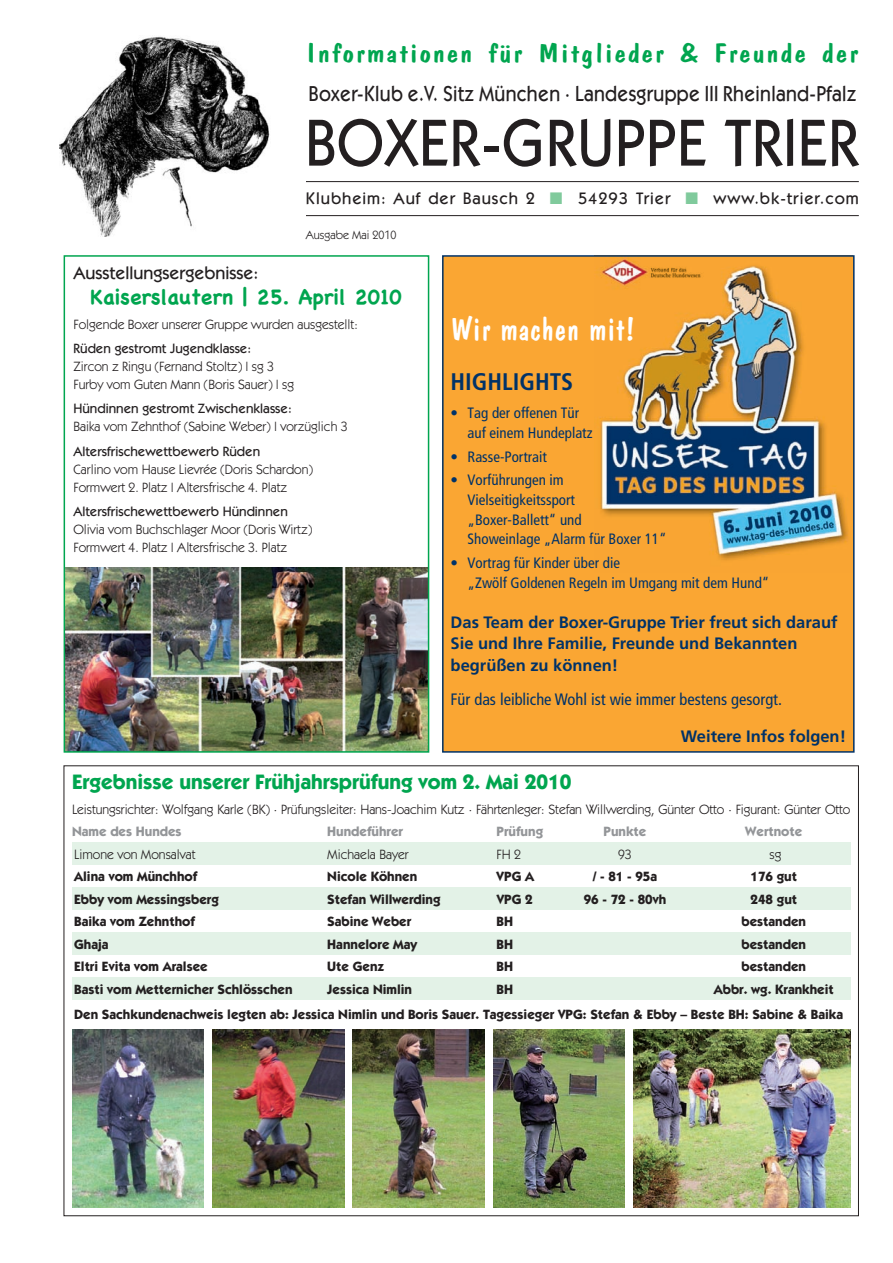
<style>
.page{position:relative;width:893px;height:1263px;background:#fff}
.page>*{position:absolute;margin:0;border:0;box-sizing:border-box;transform-origin:0 0}
.t1{font:500 66.75px "Itc Kabel";letter-spacing:.015em;color:#231f20;scale:.9 1}
.t2{font:33px "Dom Casual";color:#fff}
.t3{font:27px "Dom Casual";letter-spacing:.025em;color:#00a54f;scale:1.25 1}
.t4{font:700 condensed 24px "Frutiger";color:#003268}
.t5{font:500 21.75px "Itc Kabel";letter-spacing:.015em;color:#231f20;scale:.9 1}
.t6{font:700 21px "Itc Kabel";color:#00a54f}
.t7{font:700 21px "Chalkboard";color:#00a54f}
.t8{font:500 18px "Itc Kabel";color:#231f20}
.t9{font:500 16.65px "Itc Kabel";letter-spacing:.055em;color:#231f20}
.t10{font:700 16.5px/21.5px "Frutiger";color:#003268}
.t11{font:condensed 16.5px "Frutiger";color:#003268}
.t12{font:condensed 15px/19.6px "Frutiger";color:#003268}
.t13{font:13.5px/18px "Itc Kabel";color:#231f20}
.t14{font:700 13.5px/25.7px "Itc Kabel";color:#231f20}
.t15{font:500 13.5px "Itc Kabel";color:#231f20}
.t16{font:700 13.5px "Itc Kabel";color:#939598}
.t17{font:12px "Itc Kabel";color:#231f20}
.s1{color:#80ca9c}
</style>
<div class="page">
<img style="left:59px;top:36px;width:211px;height:201px">
<hr style="left:306px;top:181px;width:553px;height:1px;background:#231f20">
<hr style="left:306px;top:215px;width:553px;height:1px;background:#231f20">
<div style="left:72px;top:842px;width:778px;height:23px;background:#e3f2e7"></div>
<div style="left:72px;top:887px;width:778px;height:23px;background:#e3f2e7"></div>
<div style="left:72px;top:932px;width:778px;height:23px;background:#e3f2e7"></div>
<div style="left:72px;top:977px;width:778px;height:23px;background:#e3f2e7"></div>
<div style="left:443px;top:256px;width:411px;height:496px;background:#faa633"></div>
<img style="left:600px;top:258px;width:248px;height:302px">
<div style="left:442px;top:255px;width:412px;height:498px;border:2px solid #003268"></div>
<img style="left:72px;top:1029px;width:132px;height:179px">
<img style="left:212px;top:1029px;width:132px;height:179px">
<img style="left:353px;top:1029px;width:132px;height:179px">
<img style="left:493px;top:1029px;width:132px;height:179px">
<img style="left:633px;top:1029px;width:217px;height:179px">
<img style="left:67px;top:567px;width:359px;height:183px">
<div style="left:64px;top:255px;width:365px;height:498px;border:2px solid #00a54f"></div>
<h3 class="t3" style="left:306px;top:43px;width:444px">Informationen für Mitglieder &amp; Freunde der</h3>
<h3 class="t5" style="left:309px;top:85px;width:610px">Boxer-Klub e.V. Sitz München · Landesgruppe III Rheinland-Pfalz</h3>
<h1 class="t1" style="left:306px;top:118px;width:616px">BOXER-GRUPPE TRIER</h1>
<p class="t9" style="left:306px;top:192px;width:554px">Klubheim: Auf der Bausch 2 <span class="s1">■</span> 54293 Trier <span class="s1">■</span> www.bk-trier.com</p>
<p class="t17" style="left:306px;top:230px;width:92px">Ausgabe Mai 2010</p>
<h3 class="t8" style="left:73px;top:266px;width:187px">Ausstellungsergebnisse:</h3>
<h3 class="t7" style="left:90px;top:284px;width:313px">Kaiserslautern | 25. April 2010</h3>
<p class="t13" style="left:73px;top:316px;width:286px">Folgende Boxer unserer Gruppe wurden ausgestellt:</p>
<p class="t15" style="left:73px;top:343px;width:179px">Rüden gestromt Jugendklasse:</p>
<p class="t13" style="left:73px;top:358px;width:222px">Zircon z Ringu (Fernand Stoltz) | sg 3<br>Furby vom Guten Mann (Boris Sauer) | sg</p>
<p class="t15" style="left:73px;top:404px;width:220px">Hündinnen gestromt Zwischenklasse:</p>
<p class="t13" style="left:73px;top:419px;width:276px">Baika vom Zehnthof (Sabine Weber) | vorzüglich 3</p>
<p class="t15" style="left:73px;top:446px;width:188px">Altersfrischewettbewerb Rüden</p>
<p class="t13" style="left:73px;top:461px;width:241px">Carlino vom Hause Lievrée (Doris Schardon)<br>Formwert 2. Platz | Altersfrische 4. Platz</p>
<p class="t15" style="left:73px;top:506px;width:216px">Altersfrischewettbewerb Hündinnen</p>
<p class="t13" style="left:73px;top:521px;width:240px">Olivia vom Buchschlager Moor (Doris Wirtz)<br>Formwert 4. Platz | Altersfrische 3. Platz</p>
<h2 class="t2" style="left:451px;top:316px;width:186px">Wir machen mit!</h2>
<h3 class="t4" style="left:451px;top:372px;width:124px">HIGHLIGHTS</h3>
<p class="t12" style="left:468px;top:404px;width:126px;text-indent:-17px">• Tag der offenen Tür auf einem Hundeplatz</p>
<p class="t12" style="left:451px;top:448px;width:98px">• Rasse-Portrait</p>
<p class="t12" style="left:468px;top:472px;width:201px;text-indent:-17px">• Vorführungen im<br>Vielseitigkeitssport „Boxer-Ballett“ und<br>Showeinlage „Alarm für Boxer 11“</p>
<p class="t12" style="left:468px;top:554px;width:303px;text-indent:-17px">• Vortrag für Kinder über die<br>„Zwölf Goldenen Regeln im Umgang mit dem Hund“</p>
<p class="t10" style="left:451px;top:613px;width:388px">Das Team der Boxer-Gruppe Trier freut sich darauf<br>Sie und Ihre Familie, Freunde und Bekannten begrüßen zu können!</p>
<p class="t11" style="left:451px;top:692px;width:333px">Für das leibliche Wohl ist wie immer bestens gesorgt.</p>
<p class="t10" style="left:681px;top:727px;width:167px">Weitere Infos folgen!</p>
<h3 class="t6" style="left:72px;top:774px;width:501px">Ergebnisse unserer Frühjahrsprüfung vom 2. Mai 2010</h3>
<p class="t13" style="left:72px;top:801px;width:780px">Leistungsrichter: Wolfgang Karle (BK) · Prüfungsleiter: Hans-Joachim Kutz · Fährtenleger: Stefan Willwerding, Günter Otto · Figurant: Günter Otto</p>
<p class="t16" style="left:72px;top:826px;width:111px">Name des Hundes</p>
<p class="t16" style="left:327px;top:826px;width:77px">Hundeführer</p>
<p class="t16" style="left:497px;top:826px;width:48px">Prüfung</p>
<p class="t16" style="left:603px;top:826px;width:44px">Punkte</p>
<p class="t16" style="left:745px;top:826px;width:59px">Wertnote</p>
<p class="t13" style="left:74px;top:846px;width:123px">Limone von Monsalvat</p>
<p class="t13" style="left:327px;top:846px;width:83px">Michaela Bayer</p>
<p class="t13" style="left:497px;top:846px;width:26px">FH 2</p>
<p class="t13" style="left:618px;top:846px;width:15px">93</p>
<p class="t13" style="left:769px;top:846px;width:14px">sg</p>
<p class="t14" style="left:74px;top:865px;width:125px">Alina vom Münchhof</p>
<p class="t14" style="left:327px;top:865px;width:92px">Nicole Köhnen</p>
<p class="t14" style="left:497px;top:865px;width:39px">VPG A</p>
<p class="t14" style="left:593px;top:865px;width:66px">/ - 81 - 95a</p>
<p class="t14" style="left:750px;top:865px;width:48px">176 gut</p>
<p class="t14" style="left:74px;top:887px;width:146px">Ebby vom Messingsberg</p>
<p class="t14" style="left:327px;top:887px;width:115px">Stefan Willwerding</p>
<p class="t14" style="left:497px;top:887px;width:38px">VPG 2</p>
<p class="t14" style="left:584px;top:887px;width:84px">96 - 72 - 80vh</p>
<p class="t14" style="left:750px;top:887px;width:48px">248 gut</p>
<p class="t14" style="left:74px;top:910px;width:122px">Baika vom Zehnthof</p>
<p class="t14" style="left:327px;top:910px;width:86px">Sabine Weber</p>
<p class="t14" style="left:497px;top:910px;width:18px">BH</p>
<p class="t14" style="left:741px;top:910px;width:66px">bestanden</p>
<p class="t14" style="left:74px;top:932px;width:36px">Ghaja</p>
<p class="t14" style="left:327px;top:932px;width:92px">Hannelore May</p>
<p class="t14" style="left:497px;top:932px;width:18px">BH</p>
<p class="t14" style="left:741px;top:932px;width:66px">bestanden</p>
<p class="t14" style="left:74px;top:955px;width:135px">Eltri Evita vom Aralsee</p>
<p class="t14" style="left:327px;top:955px;width:59px">Ute Genz</p>
<p class="t14" style="left:497px;top:955px;width:18px">BH</p>
<p class="t14" style="left:741px;top:955px;width:66px">bestanden</p>
<p class="t14" style="left:74px;top:977px;width:220px">Basti vom Metternicher Schlösschen</p>
<p class="t14" style="left:327px;top:977px;width:86px">Jessica Nimlin</p>
<p class="t14" style="left:497px;top:977px;width:18px">BH</p>
<p class="t14" style="left:74px;top:977px;width:770px;text-indent:639px">Abbr. wg. Krankheit<br>Den Sachkundenachweis legten ab: Jessica Nimlin und Boris Sauer. Tagessieger VPG: Stefan &amp; Ebby – Beste BH: Sabine &amp; Baika</p>
</div>
